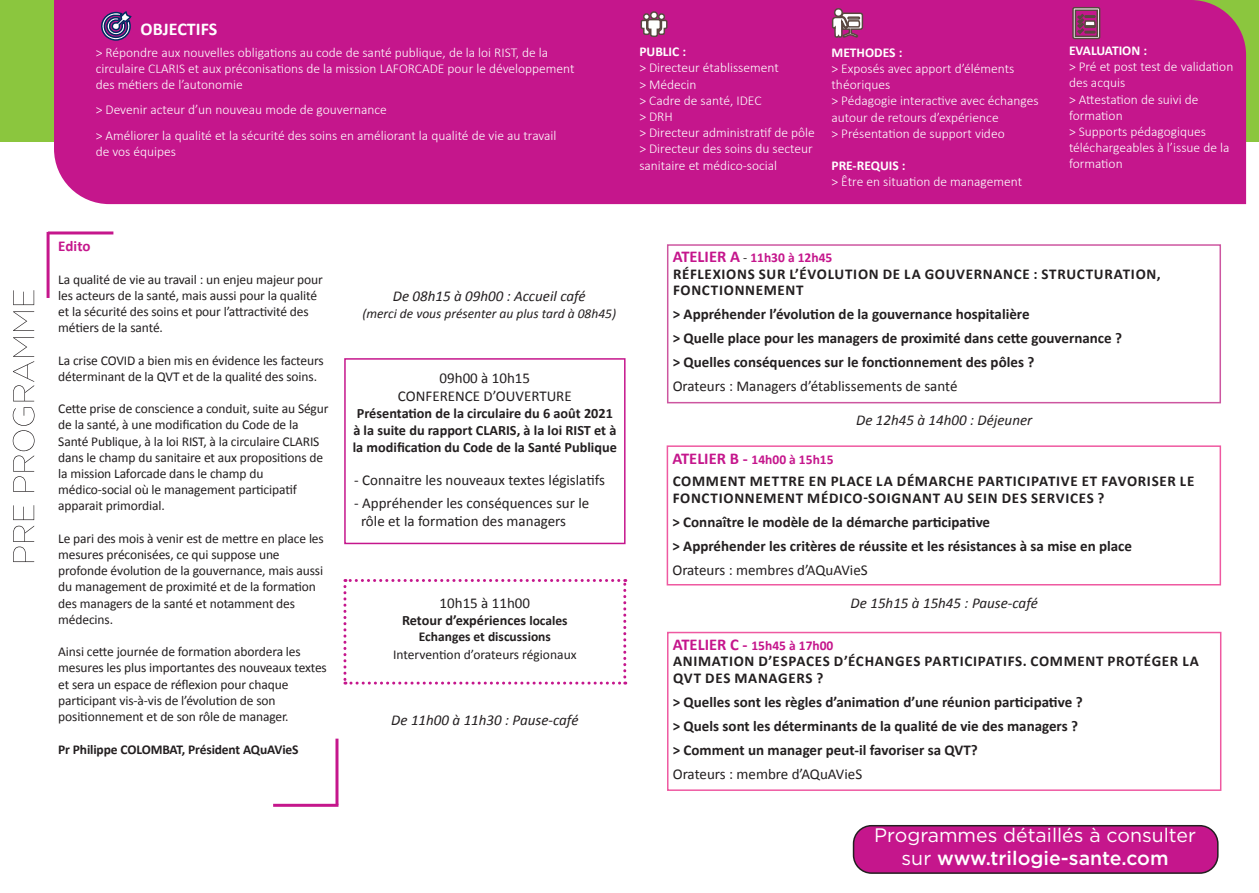
<style>
.page{position:relative;width:1259px;height:893px;background:#fff}
.page>*{position:absolute;margin:0;border:0;box-sizing:border-box;transform-origin:0 0}
.t1{font:19.5px/23.4px "Gotham";color:#fff;text-align:center}
.t2{font:700 18px "Calibri";color:#fff}
.t3{font:700 15px "Calibri";color:#231f20}
.t4{font:700 15px/16.5px "Calibri";letter-spacing:.045em;color:#231f20}
.t5{font:15px "Calibri";color:#231f20}
.t6{font:italic 15px "Calibri";color:#231f20}
.t7{font:700 15px "Calibri";color:#c5168c}
.t8{font:700 14.25px/17.1px "Calibri";color:#231f20}
.t9{font:13.5px/16.2px "Calibri";letter-spacing:-.01em;color:#231f20}
.t10{font:300 13.5px/16.2px "Calibri";color:#fff}
.t11{font:700 13.5px "Calibri";color:#c5168c}
.t12{font:700 13.5px "Calibri";letter-spacing:-.01em;color:#231f20}
.t13{font:700 13.5px "Calibri";color:#fff}
.t14{font:italic 13.5px "Calibri";color:#231f20}
.s1{font-size:13.5px}
.s2{font-size:16.5px}
.s3{font-weight:400;color:#231f20}
.s4{font-weight:500}
</style>
<div class="page">
<div style="left:0;top:0;width:1259px;height:141px;background:#8bc63e"></div>
<div style="left:54px;top:0;width:1192px;height:204px;background:#c5168c"></div>
<svg style="left:639px;top:9px;width:29px;height:29px"></svg>
<div style="left:643px;top:13px;width:7px;height:7px;border:2px solid #594840;border-radius:3px"></div>
<svg style="left:831px;top:7px;width:33px;height:32px"></svg>
<svg style="left:1071px;top:6px;width:30px;height:34px"></svg>
<div style="left:667px;top:244px;width:554px;height:159px;border:2px solid #cd56a0"></div>
<div style="left:666px;top:445px;width:555px;height:140px;border:2px solid #ef59a1"></div>
<div style="left:667px;top:632px;width:554px;height:159px;border:2px solid #ef59a1"></div>
<svg style="left:13px;top:290px;width:22px;height:272px"></svg>
<svg style="left:99px;top:10px;width:33px;height:31px"></svg>
<div style="left:344px;top:358px;width:281px;height:186px;border:2px solid #c5168c"></div>
<hr style="left:335px;top:739px;width:3px;height:66px;background:#c5168c">
<hr style="left:47px;top:232px;width:3px;height:66px;background:#c5168c">
<hr style="left:48px;top:231px;width:65px;height:3px;background:#c5168c">
<hr style="left:273px;top:804px;width:65px;height:3px;background:#c5168c">
<svg style="left:343px;top:579px;width:283px;height:106px"></svg>
<div style="left:853px;top:826px;width:364px;height:47px;background:#c5168c;border-radius:18px"></div>
<div style="left:853px;top:825px;width:365px;height:49px;border:2px solid #231f20;border-radius:18px"></div>
<p class="t2" style="left:141px;top:18px;width:78px">OBJECTIFS</p>
<p class="t10" style="left:96px;top:44px;width:454px">&gt; Répondre aux nouvelles obligations au code de santé publique, de la loi RIST, de la</p>
<p class="t10" style="left:96px;top:60px;width:480px">circulaire CLARIS et aux préconisations de la mission LAFORCADE pour le développement des métiers de l’autonomie</p>
<p class="t10" style="left:96px;top:102px;width:293px">&gt; Devenir acteur d’un nouveau mode de gouvernance</p>
<p class="t10" style="left:96px;top:127px;width:462px">&gt; Améliorer la qualité et la sécurité des soins en améliorant la qualité de vie au travail</p>
<p class="t10" style="left:96px;top:143px;width:82px">de vos équipes</p>
<p class="t7" style="left:58px;top:237px;width:34px">Edito</p>
<p class="t9" style="left:58px;top:271px;width:266px">La qualité de vie au travail : un enjeu majeur pour les acteurs de la santé, mais aussi pour la qualité et la sécurité des soins et pour l’attractivité des métiers de la santé.</p>
<p class="t9" style="left:58px;top:352px;width:267px">La crise COVID a bien mis en évidence les facteurs déterminant de la QVT et de la qualité des soins.</p>
<p class="t9" style="left:58px;top:401px;width:272px">Cette prise de conscience a conduit, suite au Ségur de la santé, à une modification du Code de la</p>
<p class="t9" style="left:58px;top:433px;width:266px">Santé Publique, à la loi RIST, à la circulaire CLARIS dans le champ du sanitaire et aux propositions de la mission Laforcade dans le champ du</p>
<p class="t9" style="left:58px;top:482px;width:240px">médico-social où le management participatif</p>
<p class="t9" style="left:58px;top:498px;width:108px">apparait primordial.</p>
<p class="t9" style="left:58px;top:530px;width:267px">Le pari des mois à venir est de mettre en place les mesures préconisées, ce qui suppose une</p>
<p class="t9" style="left:58px;top:563px;width:266px">profonde évolution de la gouvernance, mais aussi du management de proximité et de la formation des managers de la santé et notamment des médecins.</p>
<p class="t9" style="left:58px;top:644px;width:270px">Ainsi cette journée de formation abordera les mesures les plus importantes des nouveaux textes et sera un espace de réflexion pour chaque</p>
<p class="t9" style="left:58px;top:692px;width:219px">participant vis-à-vis de l’évolution de son</p>
<p class="t9" style="left:58px;top:708px;width:232px">positionnement et de son rôle de manager.</p>
<p class="t12" style="left:58px;top:741px;width:242px">Pr Philippe COLOMBAT, Président AQuAVieS</p>
<p class="t6" style="left:393px;top:286px;width:194px">De 08h15 à 09h00 : Accueil café</p>
<p class="t14" style="left:362px;top:304px;width:255px">(merci de vous présenter au plus tard à 08h45)</p>
<p class="t5" style="left:439px;top:369px;width:92px">09h00 à 10h15</p>
<p class="t5" style="left:398px;top:387px;width:175px">CONFERENCE D’OUVERTURE</p>
<p class="t8" style="left:357px;top:405px;width:258px">Présentation de la circulaire du 6 août 2021</p>
<p class="t8" style="left:353px;top:422px;width:266px">à la suite du rapport CLARIS, à la loi RIST et à la modification du Code de la Santé Publique</p>
<p class="t5" style="left:354px;top:470px;width:252px">- Connaitre les nouveaux textes législatifs</p>
<p class="t5" style="left:354px;top:494px;width:237px">- Appréhender les conséquences sur le</p>
<p class="t5" style="left:361px;top:512px;width:207px">rôle et la formation des managers</p>
<p class="t5" style="left:439px;top:593px;width:92px">10h15 à 11h00</p>
<p class="t8" style="left:402px;top:611px;width:167px">Retour d’expériences <span class="s1">locales</span></p>
<p class="t12" style="left:419px;top:628px;width:133px">Echanges et discussions</p>
<p class="t9" style="left:393px;top:646px;width:185px">Intervention d’orateurs régionaux</p>
<p class="t6" style="left:391px;top:709px;width:189px">De 11h00 à 11h30 : Pause-café</p>
<p class="t13" style="left:639px;top:43px;width:48px">PUBLIC :</p>
<p class="t10" style="left:639px;top:60px;width:141px">&gt; Directeur établissement</p>
<p class="t10" style="left:639px;top:76px;width:59px">&gt; Médecin</p>
<p class="t10" style="left:639px;top:92px;width:124px">&gt; Cadre de santé, IDEC</p>
<p class="t10" style="left:639px;top:108px;width:35px">&gt; DRH</p>
<p class="t10" style="left:639px;top:124px;width:177px">&gt; Directeur administratif de pôle &gt; Directeur des soins du secteur sanitaire et médico-social</p>
<p class="t13" style="left:831px;top:44px;width:72px">METHODES :</p>
<p class="t10" style="left:831px;top:60px;width:184px">&gt; Exposés avec apport d’éléments</p>
<p class="t10" style="left:831px;top:76px;width:60px">théoriques</p>
<p class="t10" style="left:831px;top:93px;width:209px">&gt; Pédagogie interactive avec échanges autour de retours d’expérience</p>
<p class="t10" style="left:831px;top:125px;width:175px">&gt; Présentation de support video</p>
<p class="t13" style="left:831px;top:157px;width:76px">PRE-REQUIS :</p>
<p class="t10" style="left:831px;top:174px;width:192px">&gt; Être en situation de management</p>
<p class="t13" style="left:1069px;top:42px;width:80px">EVALUATION :</p>
<p class="t10" style="left:1069px;top:59px;width:166px">&gt; Pré et post test de validation des acquis</p>
<p class="t10" style="left:1069px;top:91px;width:131px">&gt; Attestation de suivi de</p>
<p class="t10" style="left:1069px;top:107px;width:55px">formation</p>
<p class="t10" style="left:1069px;top:123px;width:138px">&gt; Supports pédagogiques</p>
<p class="t10" style="left:1069px;top:140px;width:162px">téléchargeables à l’issue de la formation</p>
<p class="t11" style="left:672px;top:249px;width:161px"><span class="s2">ATELIER A</span> <span class="s3">-</span> 11h30 à 12h45</p>
<p class="t4" style="left:673px;top:266px;width:489px">RÉFLEXIONS SUR L’ÉVOLUTION DE LA GOUVERNANCE : STRUCTURATION,<br>FONCTIONNEMENT</p>
<p class="t3" style="left:672px;top:305px;width:358px">&gt; Appréhender l’évolution de la gouvernance hospitalière</p>
<p class="t3" style="left:672px;top:329px;width:451px">&gt; Quelle place pour les managers de proximité dans cette gouvernance ?</p>
<p class="t3" style="left:672px;top:353px;width:363px">&gt; Quelles conséquences sur le fonctionnement des pôles ?</p>
<p class="t5" style="left:672px;top:377px;width:286px">Orateurs : Managers d’établissements de santé</p>
<p class="t6" style="left:856px;top:409px;width:178px">De 12h45 à 14h00 : Déjeuner</p>
<p class="t11" style="left:672px;top:450px;width:163px"><span class="s2">ATELIER B -</span> 14h00 à 15h15</p>
<p class="t4" style="left:672px;top:473px;width:523px">COMMENT METTRE EN PLACE LA DÉMARCHE PARTICIPATIVE ET FAVORISER LE<br>FONCTIONNEMENT MÉDICO-SOIGNANT AU SEIN DES SERVICES ?</p>
<p class="t3" style="left:672px;top:512px;width:319px">&gt; Connaître le modèle de la démarche participative</p>
<p class="t3" style="left:672px;top:536px;width:461px">&gt; Appréhender les critères de réussite et les résistances à sa mise en place</p>
<p class="t5" style="left:672px;top:560px;width:197px">Orateurs : membres d’AQuAVieS</p>
<p class="t6" style="left:850px;top:592px;width:189px">De 15h15 à 15h45 : Pause-café</p>
<p class="t11" style="left:673px;top:637px;width:162px"><span class="s2">ATELIER C -</span> 15h45 à 17h00</p>
<p class="t4" style="left:673px;top:653px;width:527px">ANIMATION D’ESPACES D’ÉCHANGES PARTICIPATIFS. COMMENT PROTÉGER LA<br>QVT DES MANAGERS ?</p>
<p class="t3" style="left:673px;top:692px;width:411px">&gt; Quelles sont les règles d’animation d’une réunion participative ?</p>
<p class="t3" style="left:673px;top:716px;width:407px">&gt; Quels sont les déterminants de la qualité de vie des managers ?</p>
<p class="t3" style="left:673px;top:740px;width:306px">&gt; Comment un manager peut-il favoriser sa QVT?</p>
<p class="t5" style="left:673px;top:764px;width:191px">Orateurs : membre d’AQuAVieS</p>
<p class="t1" style="left:874px;top:823px;width:323px">Programmes détaillés à consulter sur <span class="s4">www.trilogie-sante.com</span></p>
</div>
